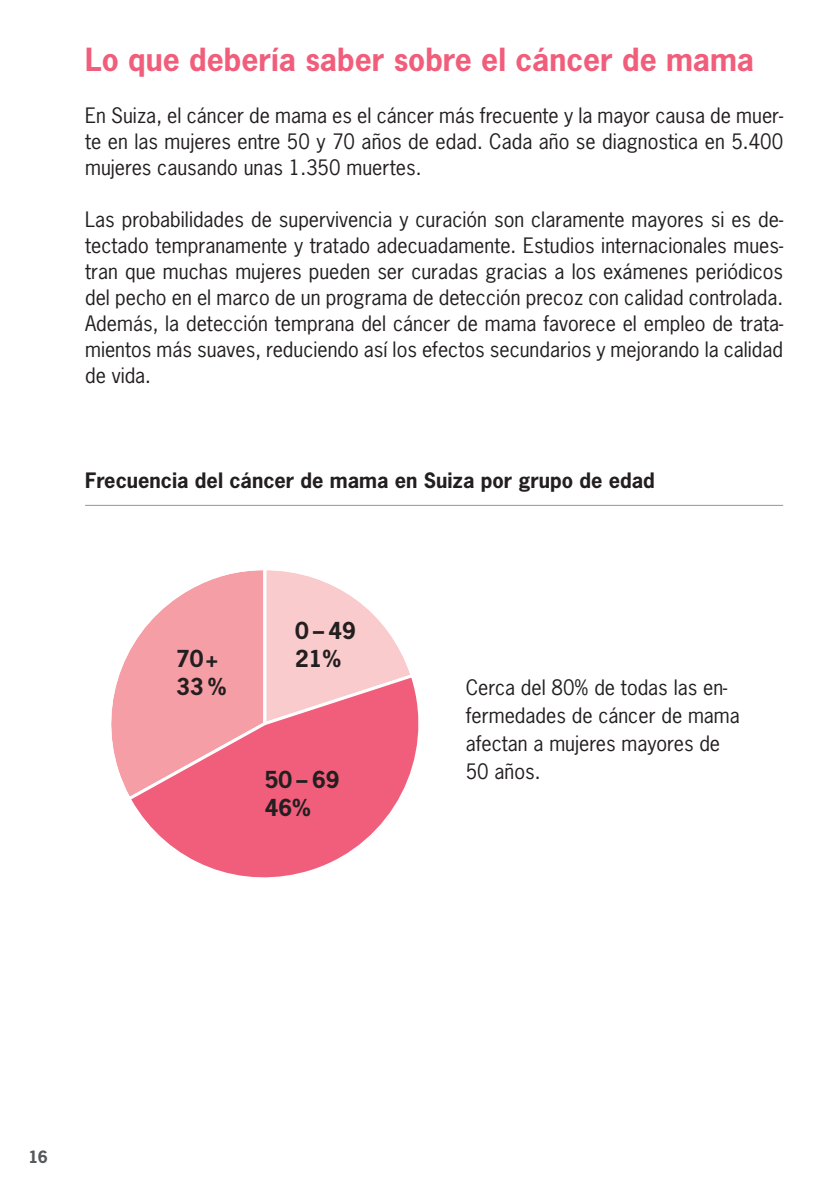
<style>
.page{position:relative;width:840px;height:1191px;background:#fff}
.page>*{position:absolute;margin:0;border:0;box-sizing:border-box;transform-origin:0 0}
.t1{font:700 30px "News Gothic Std";color:#f05e7b}
.t2{font:700 22px/28px "News Gothic Std";color:#231f20}
.t3{font:20px/26px "News Gothic Std";color:#231f20;text-align:justify}
.t4{font:700 20px "News Gothic Std";color:#231f20}
.t5{font:700 16px "News Gothic Std";color:#57585a}
</style>
<div class="page">
<svg style="left:111px;top:570px;width:299px;height:225px"></svg>
<svg style="left:129px;top:676px;width:290px;height:202px;fill:#f05e7b"></svg>
<hr style="left:85px;top:505px;width:697px;height:1px;background:#939598">
<h1 class="t1" style="left:85px;top:40px;width:670px">Lo que debería saber sobre el cáncer de mama</h1>
<p class="t3" style="left:85px;top:103px;width:699px">En Suiza, el cáncer de mama es el cáncer más frecuente y la mayor causa de muer&shy;te en las mujeres entre 50 y 70 años de edad. Cada año se diagnostica en 5.400 mujeres causando unas 1.350 muertes.</p>
<p class="t3" style="left:85px;top:207px;width:699px">Las probabilidades de supervivencia y curación son claramente mayores si es de&shy;tectado tempranamente y tratado adecuadamente. Estudios internacionales mues&shy;tran que muchas mujeres pueden ser curadas gracias a los exámenes periódicos del pecho en el marco de un programa de detección precoz con calidad controlada.<br>Además, la detección temprana del cáncer de mama favorece el empleo de trata&shy;mientos más suaves, reduciendo así los efectos secundarios y mejorando la calidad de vida.</p>
<p class="t4" style="left:85px;top:467px;width:571px">Frecuencia del cáncer de mama en Suiza por grupo de edad</p>
<p class="t2" style="left:176px;top:644px;width:52px">70+<br>33%</p>
<p class="t2" style="left:295px;top:616px;width:62px">0–49<br>21%</p>
<p class="t2" style="left:265px;top:765px;width:76px">50–69<br>46%</p>
<p class="t3" style="left:465px;top:673px;width:275px;line-height:28px;text-align:left">Cerca del 80% de todas las en&shy;fermedades de cáncer de mama afectan a mujeres mayores de<br>50 años.</p>
<p class="t5" style="left:28px;top:1146px;width:21px">16</p>
</div>
